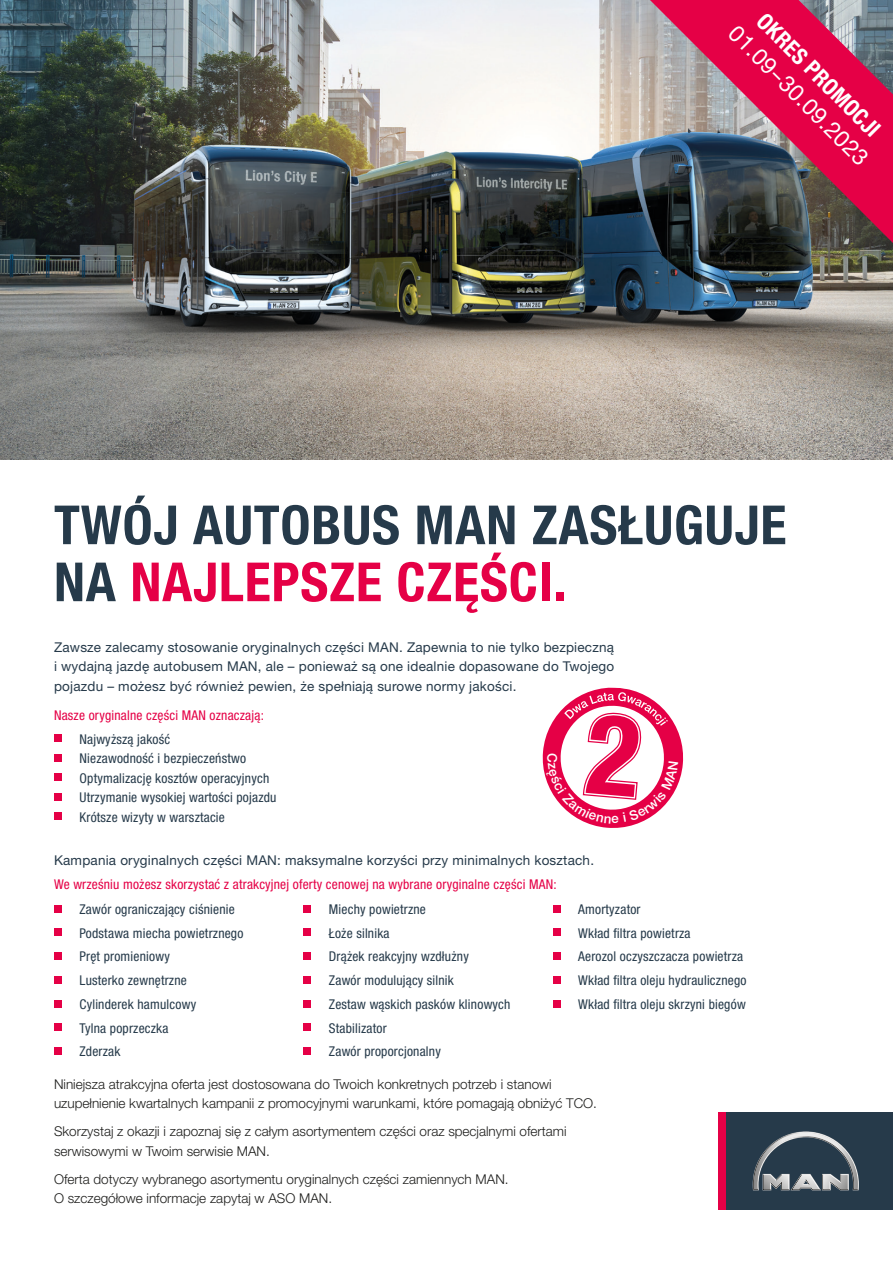
<style>
.page{position:relative;width:893px;height:1263px;background:#fff}
.page>*{position:absolute;margin:0;border:0;box-sizing:border-box;transform-origin:0 0}
.t1{font:700 condensed 54px/57px "Helvetica Neue LT Pro";letter-spacing:.015em;color:#263a4a}
.Headline_CI_2014_Glo{font:22.5px/28.5px "Man Global";color:#fff;text-align:center}
.t2{font:condensed 13.5px "Helvetica Neue LT Pro";letter-spacing:.015em;color:#263a4a}
.t3{font:300 13.5px/19.5px "Helvetica Neue LT Pro";color:#1d1d1b}
.t4{font:13.5px/19.5px "Helvetica Neue LT Pro";letter-spacing:.015em;color:#263a4a;text-align:justify}
.t5{font:condensed 13.5px "Helvetica Neue LT Pro";letter-spacing:.015em;color:#e50046}
.t6{font:500 13.35px "Helvetica Neue LT Pro";color:#fff}
.s1{font-family:"Man Global Condensed";font-weight:700}
.s2{color:#e50046}
</style>
<div class="page">
<div style="left:719px;top:1112px;width:174px;height:98px;background:#263a4a"></div>
<svg style="left:753px;top:1131px;width:106px;height:59px"></svg>
<div style="left:719px;top:1112px;width:7px;height:98px;background:#e50046"></div>
<img style="left:0;top:0;width:893px;height:459px">
<div style="left:54px;top:734px;width:8px;height:8px;background:#e50046"></div>
<div style="left:54px;top:754px;width:8px;height:7px;background:#e50046"></div>
<div style="left:54px;top:773px;width:8px;height:8px;background:#e50046"></div>
<div style="left:54px;top:793px;width:8px;height:7px;background:#e50046"></div>
<div style="left:54px;top:812px;width:8px;height:8px;background:#e50046"></div>
<div style="left:54px;top:904px;width:8px;height:8px;background:#e50046"></div>
<div style="left:54px;top:928px;width:8px;height:8px;background:#e50046"></div>
<div style="left:54px;top:952px;width:8px;height:8px;background:#e50046"></div>
<div style="left:54px;top:976px;width:8px;height:8px;background:#e50046"></div>
<div style="left:54px;top:999px;width:8px;height:8px;background:#e50046"></div>
<div style="left:54px;top:1023px;width:8px;height:8px;background:#e50046"></div>
<div style="left:54px;top:1047px;width:8px;height:8px;background:#e50046"></div>
<div style="left:303px;top:904px;width:8px;height:8px;background:#e50046"></div>
<div style="left:303px;top:928px;width:8px;height:8px;background:#e50046"></div>
<div style="left:303px;top:952px;width:8px;height:8px;background:#e50046"></div>
<div style="left:303px;top:976px;width:8px;height:8px;background:#e50046"></div>
<div style="left:303px;top:999px;width:8px;height:8px;background:#e50046"></div>
<div style="left:303px;top:1023px;width:8px;height:8px;background:#e50046"></div>
<div style="left:303px;top:1047px;width:8px;height:8px;background:#e50046"></div>
<div style="left:553px;top:904px;width:8px;height:8px;background:#e50046"></div>
<div style="left:553px;top:928px;width:8px;height:8px;background:#e50046"></div>
<div style="left:553px;top:952px;width:8px;height:8px;background:#e50046"></div>
<div style="left:553px;top:976px;width:8px;height:8px;background:#e50046"></div>
<div style="left:553px;top:999px;width:8px;height:8px;background:#e50046"></div>
<img style="left:650px;top:0;width:243px;height:243px">
<svg style="left:542px;top:687px;width:142px;height:141px"></svg>
<p class="Headline_CI_2014_Glo" style="left:763px;top:-1px;width:188px;rotate:45deg"><span class="s1">OKRES PROMOCJI<br></span>01.09–30.09.2023</p>
<p class="t1" style="left:54px;top:496px;width:734px">TWÓJ AUTOBUS MAN ZASŁUGUJE<br>NA <span class="s2">NAJLEPSZE CZĘŚCI.</span></p>
<p class="t4" style="left:54px;top:637px;width:562px">Zawsze zalecamy stosowanie oryginalnych części MAN. Zapewnia to nie tylko bezpieczną i wydajną jazdę autobusem MAN, ale – ponieważ są one idealnie dopasowane do Twojego pojazdu – możesz być również pewien, że spełniają surowe normy jakości.</p>
<p class="t5" style="left:54px;top:707px;width:211px">Nasze oryginalne części MAN oznaczają:</p>
<p class="t2" style="left:80px;top:731px;width:92px">Najwyższą jakość</p>
<p class="t2" style="left:80px;top:750px;width:168px">Niezawodność i bezpieczeństwo</p>
<p class="t2" style="left:80px;top:770px;width:191px">Optymalizację kosztów operacyjnych</p>
<p class="t2" style="left:80px;top:789px;width:198px">Utrzymanie wysokiej wartości pojazdu</p>
<p class="t2" style="left:80px;top:809px;width:147px">Krótsze wizyty w warsztacie</p>
<p class="t6" style="left:560px;top:753px;width:11px;rotate:90deg">C</p>
<p class="t4" style="left:54px;top:850px;width:542px">Kampania oryginalnych części MAN: maksymalne korzyści przy minimalnych kosztach.</p>
<p class="t5" style="left:54px;top:876px;width:504px">We wrześniu możesz skorzystać z atrakcyjnej oferty cenowej na wybrane oryginalne części MAN:</p>
<p class="t2" style="left:80px;top:901px;width:157px">Zawór ograniczający ciśnienie</p>
<p class="t2" style="left:80px;top:925px;width:165px">Podstawa miecha powietrznego</p>
<p class="t2" style="left:80px;top:949px;width:92px">Pręt promieniowy</p>
<p class="t2" style="left:80px;top:972px;width:109px">Lusterko zewnętrzne</p>
<p class="t2" style="left:80px;top:996px;width:118px">Cylinderek hamulcowy</p>
<p class="t2" style="left:80px;top:1020px;width:90px">Tylna poprzeczka</p>
<p class="t2" style="left:80px;top:1044px;width:42px">Zderzak</p>
<p class="t2" style="left:329px;top:901px;width:99px">Miechy powietrzne</p>
<p class="t2" style="left:329px;top:925px;width:62px">Łoże silnika</p>
<p class="t2" style="left:329px;top:949px;width:142px">Drążek reakcyjny wzdłużny</p>
<p class="t2" style="left:329px;top:972px;width:127px">Zawór modulujący silnik</p>
<p class="t2" style="left:329px;top:996px;width:183px">Zestaw wąskich pasków klinowych</p>
<p class="t2" style="left:329px;top:1020px;width:59px">Stabilizator</p>
<p class="t2" style="left:329px;top:1044px;width:114px">Zawór proporcjonalny</p>
<p class="t2" style="left:578px;top:901px;width:64px">Amortyzator</p>
<p class="t2" style="left:578px;top:925px;width:114px">Wkład filtra powietrza</p>
<p class="t2" style="left:578px;top:949px;width:166px">Aerozol oczyszczacza powietrza</p>
<p class="t2" style="left:578px;top:972px;width:170px">Wkład filtra oleju hydraulicznego</p>
<p class="t2" style="left:578px;top:996px;width:169px">Wkład filtra oleju skrzyni biegów</p>
<p class="t3" style="left:54px;top:1074px;width:544px">Niniejsza atrakcyjna oferta jest dostosowana do Twoich konkretnych potrzeb i stanowi uzupełnienie kwartalnych kampanii z promocyjnymi warunkami, które pomagają obniżyć TCO.</p>
<p class="t3" style="left:54px;top:1121px;width:514px">Skorzystaj z okazji i zapoznaj się z całym asortymentem części oraz specjalnymi ofertami serwisowymi w Twoim serwisie MAN.</p>
<p class="t3" style="left:54px;top:1169px;width:456px">Oferta dotyczy wybranego asortymentu oryginalnych części zamiennych MAN.<br>O szczegółowe informacje zapytaj w ASO MAN.</p>
</div>
